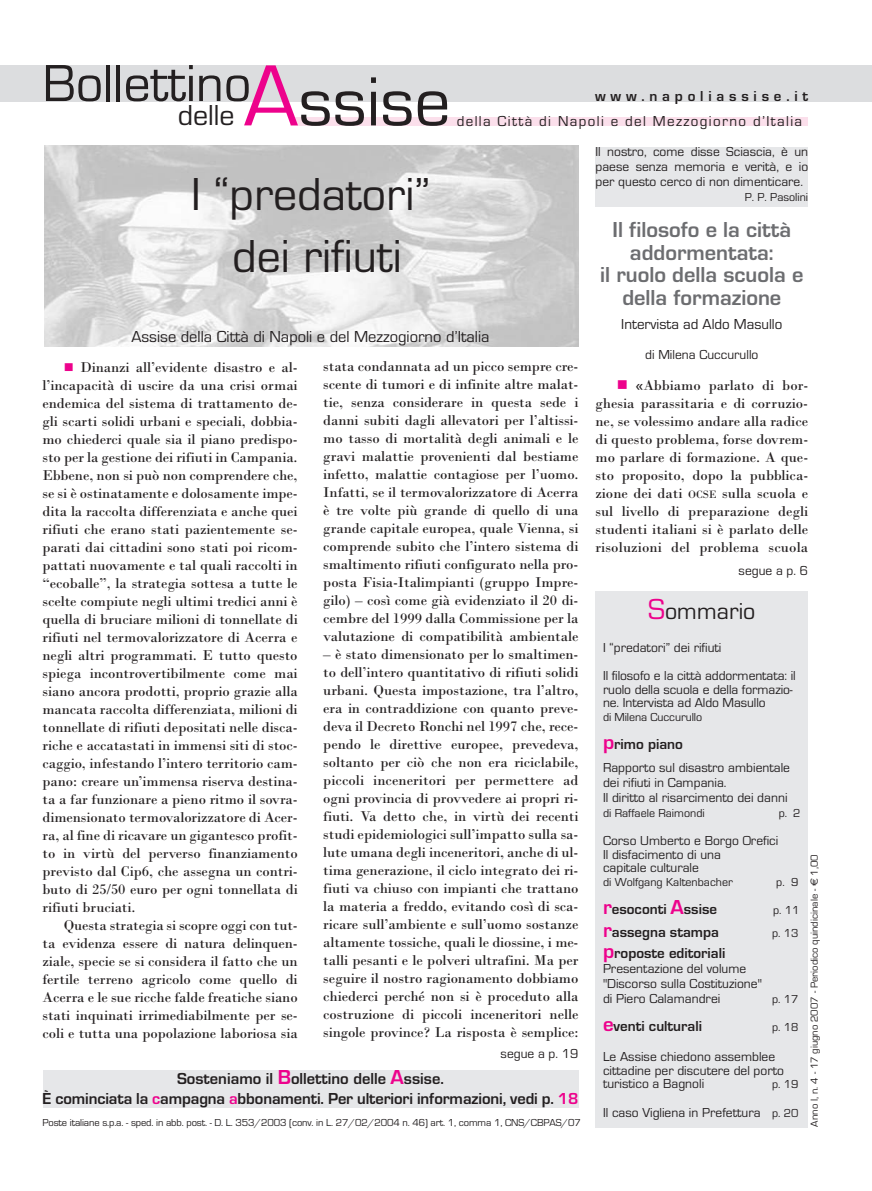
<style>
.page{position:relative;width:872px;height:1191px;background:#fff}
.page>*{position:absolute;margin:0;border:0;box-sizing:border-box;transform-origin:0 0}
.t1{font:72px "Eurostile";color:#231f20}
.t2{font:54px "Eurostile";color:#231f20}
.t3{font:48px/61.5px "Eurostile";color:#231f20;text-align:center}
.t4{font:30px "Eurostile";color:#231f20}
.t5{font:24px "Eurostile";color:#231f20}
.t6{font:700 22.5px/22.5px "Eurostile";color:#6c6d70;text-align:center}
.t7{font:700 16.5px/19.5px "Eurostile";letter-spacing:-.005em;color:#231f20;text-align:center}
.t8{font:16.5px "Eurostile";color:#231f20}
.t9{font:15px/18px "Bodoni";letter-spacing:-.005em;color:#231f20;text-align:justify}
.t10{font:700 15px "Eurostile";color:#231f20}
.t11{font:15px "Eurostile";letter-spacing:.09em;color:#231f20}
.t12{font:15px "Eurostile";color:#231f20}
.t13{font:700 15px "Eurostile";letter-spacing:.32em;color:#231f20}
.t14{font:13.5px/15px "Eurostile";color:#231f20}
.t15{font:12px "Eurostile";color:#231f20}
.t16{font:10.5px "Eurostile";letter-spacing:-.01em;color:#231f20}
.s1{font-size:90px;color:#ed028c}
.s2{color:#ed028c}
.s3{font-size:21px;color:#ed028c}
.s4{font-size:11.25px}
.s5{font-size:30px;color:#ed028c}
.s6{font-size:12px}
.s7{font-family:"Euro Sig"}
</style>
<div class="page">
<img style="left:44px;top:145px;width:534px;height:201px">
<div style="left:291px;top:118px;width:517px;height:8px;background:#fbdfeb"></div>
<div style="left:1px;top:65px;width:871px;height:36px;background:#dcdddf"></div>
<div style="left:595px;top:591px;width:213px;height:536px;background:#e6e7e9"></div>
<div style="left:595px;top:147px;width:213px;height:60px;background:#e6e7e9"></div>
<div style="left:43px;top:1070px;width:535px;height:38px;background:#e6e7e9"></div>
<h2 class="t2" style="left:43px;top:51px;width:210px">Bollettino</h2>
<h3 class="t4" style="left:178px;top:97px;width:58px">delle</h3>
<h1 class="t1" style="left:244px;top:58px;width:208px"><span class="s1">A</span>ssise</h1>
<p class="t13" style="left:595px;top:87px;width:215px">www.napoliassise.it</p>
<p class="t11" style="left:457px;top:112px;width:347px">della Città di Napoli e del Mezzogiorno d’Italia</p>
<h3 class="t3" style="left:191px;top:163px;width:240px">I “predatori” dei rifiuti</h3>
<p class="t8" style="left:131px;top:327px;width:359px">Assise della Città di Napoli e del Mezzogiorno d’Italia</p>
<p class="t9" style="left:43px;top:357px;width:257px;text-indent:21px"><span class="s2">■</span> Dinanzi all’evidente disastro e al&shy;l’incapacità di uscire da una crisi ormai endemica del sistema di trattamento de&shy;gli scarti solidi urbani e speciali, dobbia&shy;mo chiederci quale sia il piano predispo&shy;sto per la gestione dei rifiuti in Campania.<br>Ebbene, non si può non comprendere che, se si è ostinatamente e dolosamente impe&shy;dita la raccolta differenziata e anche quei rifiuti che erano stati pazientemente se&shy;parati dai cittadini sono stati poi ricom&shy;pattati nuovamente e tal quali raccolti in “ecoballe”, la strategia sottesa a tutte le scelte compiute negli ultimi tredici anni è quella di bruciare milioni di tonnellate di rifiuti nel termovalorizzatore di Acerra e negli altri programmati. E tutto questo spiega incontrovertibilmente come mai siano ancora prodotti, proprio grazie alla mancata raccolta differenziata, milioni di tonnellate di rifiuti depositati nelle disca&shy;riche e accatastati in immensi siti di stoc&shy;caggio, infestando l’intero territorio cam&shy;pano: creare un’immensa riserva destina&shy;ta a far funzionare a pieno ritmo il sovra&shy;dimensionato termovalorizzatore di Acer&shy;ra, al fine di ricavare un gigantesco profit&shy;to in virtù del perverso finanziamento previsto dal Cip6, che assegna un contri&shy;buto di 25/50 euro per ogni tonnellata di rifiuti bruciati.</p>
<p class="t9" style="left:43px;top:915px;width:257px;text-indent:21px">Questa strategia si scopre oggi con tut&shy;ta evidenza essere di natura delinquen&shy;ziale, specie se si considera il fatto che un fertile terreno agricolo come quello di Acerra e le sue ricche falde freatiche siano stati inquinati irrimediabilmente per se&shy;coli e tutta una popolazione laboriosa sia</p>
<p class="t9" style="left:323px;top:357px;width:257px">stata condannata ad un picco sempre cre&shy;scente di tumori e di infinite altre malat&shy;tie, senza considerare in questa sede i danni subiti dagli allevatori per l’altissi&shy;mo tasso di mortalità degli animali e le gravi malattie provenienti dal bestiame infetto, malattie contagiose per l’uomo.<br>Infatti, se il termovalorizzatore di Acerra è tre volte più grande di quello di una grande capitale europea, quale Vienna, si comprende subito che l’intero sistema di smaltimento rifiuti configurato nella pro&shy;posta Fisia-Italimpianti (gruppo Impre&shy;gilo) – così come già evidenziato il 20 di&shy;cembre del 1999 dalla Commissione per la valutazione di compatibilità ambientale</p>
<p class="t9" style="left:323px;top:645px;width:257px">– è stato dimensionato per lo smaltimen&shy;to dell’intero quantitativo di rifiuti solidi urbani. Questa impostazione, tra l’altro, era in contraddizione con quanto preve&shy;deva il Decreto Ronchi nel 1997 che, rece&shy;pendo le direttive europee, prevedeva, soltanto per ciò che non era riciclabile, piccoli inceneritori per permettere ad ogni provincia di provvedere ai propri ri&shy;fiuti. Va detto che, in virtù dei recenti studi epidemiologici sull’impatto sulla sa&shy;lute umana degli inceneritori, anche di ul&shy;tima generazione, il ciclo integrato dei ri&shy;fiuti va chiuso con impianti che trattano la materia a freddo, evitando così di sca&shy;ricare sull’ambiente e sull’uomo sostanze altamente tossiche, quali le diossine, i me&shy;talli pesanti e le polveri ultrafini. Ma per seguire il nostro ragionamento dobbiamo chiederci perché non si è proceduto alla costruzione di piccoli inceneritori nelle singole province? La risposta è semplice:</p>
<p class="t14" style="left:500px;top:1045px;width:79px">segue a p. 19</p>
<p class="t7" style="left:43px;top:1069px;width:537px">Sosteniamo il <span class="s3">B</span>ollettino delle <span class="s3">A</span>ssise.<br>È cominciata la <span class="s2">c</span>ampagna <span class="s2">a</span>bbonamenti. Per ulteriori informazioni, vedi p. <span class="s2">18</span></p>
<p class="t16" style="left:43px;top:1116px;width:540px">Poste italiane s.p.a. - sped. in abb. post. - D. L. 353/2003 (conv. in L. 27/02/2004 n. 46) art. 1, comma 1, CNS/CBPAS/07</p>
<p class="t14" style="left:595px;top:144px;width:214px;text-align:justify">Il nostro, come disse Sciascia, è un paese senza memoria e verità, e io per questo cerco di non dimenticare.</p>
<p class="t15" style="left:745px;top:190px;width:65px">P. P. Pasolini</p>
<h3 class="t6" style="left:600px;top:218px;width:205px">Il filosofo e la città addormentata:<br>il ruolo della scuola e della formazione</h3>
<p class="t12" style="left:621px;top:315px;width:163px">Intervista ad Aldo Masullo</p>
<p class="t14" style="left:645px;top:347px;width:115px">di Milena Cuccurullo</p>
<p class="t9" style="left:595px;top:376px;width:214px;text-indent:21px"><span class="s2">■</span> «Abbiamo parlato di bor&shy;ghesia parassitaria e di corruzio&shy;ne, se volessimo andare alla radice di questo problema, forse dovrem&shy;mo parlare di formazione. A que&shy;sto proposito, dopo la pubblica&shy;zione dei dati <span class="s4">OCSE</span> sulla scuola e sul livello di preparazione degli studenti italiani si è parlato delle risoluzioni del problema scuola</p>
<p class="t14" style="left:738px;top:563px;width:71px">segue a p. 6</p>
<h3 class="t5" style="left:648px;top:596px;width:109px"><span class="s5">S</span>ommario</h3>
<p class="t14" style="left:603px;top:632px;width:194px;line-height:28.5px">I “predatori” dei rifiuti<br>Il filosofo e la città addormentata: il</p>
<p class="t14" style="left:603px;top:682px;width:191px;line-height:13.5px">ruolo della scuola e della formazio&shy;ne. Intervista ad Aldo Masullo</p>
<p class="t15" style="left:603px;top:709px;width:101px">di Milena Cuccurullo</p>
<p class="t10" style="left:603px;top:735px;width:81px"><span class="s3">p</span>rimo piano</p>
<p class="t14" style="left:603px;top:759px;width:188px">Rapporto sul disastro ambientale dei rifiuti in Campania.<br>Il diritto al risarcimento dei danni</p>
<p class="t15" style="left:603px;top:805px;width:103px">di Raffaele Raimondi</p>
<p class="t15" style="left:778px;top:805px;width:23px">p. 2</p>
<p class="t14" style="left:603px;top:833px;width:177px;line-height:13.5px">Corso Umberto e Borgo Orefici<br>Il disfacimento di una<br>capitale culturale</p>
<p class="t15" style="left:603px;top:874px;width:131px">di Wolfgang Kaltenbacher</p>
<p class="t15" style="left:776px;top:874px;width:24px">p. 9</p>
<p class="t10" style="left:603px;top:900px;width:115px"><span class="s3">r</span>esoconti <span class="s3">A</span>ssise</p>
<p class="t15" style="left:773px;top:903px;width:28px">p. 11</p>
<p class="t10" style="left:603px;top:922px;width:118px"><span class="s3">r</span>assegna stampa</p>
<p class="t15" style="left:772px;top:925px;width:28px">p. 13</p>
<p class="t10" style="left:603px;top:943px;width:124px"><span class="s3">p</span>roposte editoriali</p>
<p class="t14" style="left:603px;top:960px;width:160px">Presentazione del volume "Discorso sulla Costituzione" di Piero Calamandrei</p>
<p class="t15" style="left:772px;top:991px;width:28px">p. 17</p>
<p class="t10" style="left:603px;top:1017px;width:101px"><span class="s3">e</span>venti culturali</p>
<p class="t15" style="left:772px;top:1020px;width:28px">p. 18</p>
<p class="t14" style="left:603px;top:1049px;width:182px;line-height:13.5px">Le Assise chiedono assemblee cittadine per discutere del porto turistico a Bagnoli</p>
<p class="t15" style="left:772px;top:1077px;width:28px">p. 19</p>
<p class="t14" style="left:603px;top:1104px;width:197px">Il caso Vigliena in Prefettura <span class="s6">p. 20</span></p>
<p class="t16" style="left:808px;top:1126px;width:274px;rotate:-90deg">Anno I, n. 4 - 17 giugno 2007 - Periodico quindicinale - <span class="s7">€</span> 1,00</p>
</div>
